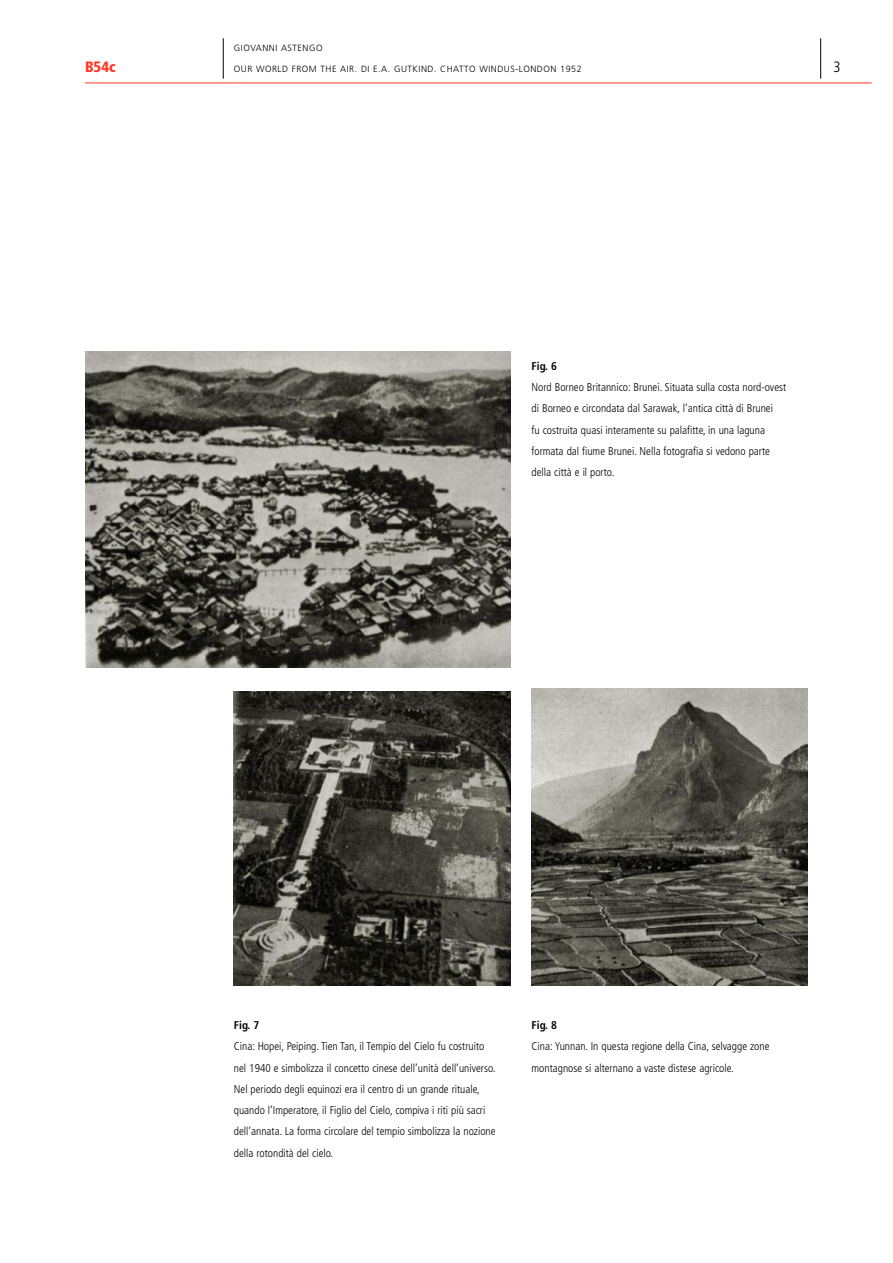
<style>
.page{position:relative;width:893px;height:1263px;background:#fff}
.page>*{position:absolute;margin:0;border:0;box-sizing:border-box;transform-origin:0 0}
.t1{font:900 condensed 15px "Frutiger";color:#ff3725}
.t2{font:300 condensed 15px "Frutiger";color:#000}
.t3{font:300 condensed 11.25px/21.3px "Frutiger";color:#000}
.t4{font:700 condensed 11.25px "Frutiger";color:#000}
.t5{font:300 9px "Frutiger";letter-spacing:.055em;color:#000}
</style>
<div class="page">
<img style="left:85px;top:352px;width:425px;height:316px">
<img style="left:234px;top:691px;width:276px;height:295px">
<img style="left:531px;top:689px;width:277px;height:297px">
<hr style="left:85px;top:83px;width:149px;height:1px;background:#ff3725">
<hr style="left:234px;top:83px;width:638px;height:1px;background:#ff3725">
<hr style="left:223px;top:38px;width:1px;height:41px;background:#000">
<hr style="left:820px;top:38px;width:1px;height:41px;background:#000">
<h1 class="t1" style="left:85px;top:61px;width:32px">B54c</h1>
<p class="t5" style="left:234px;top:44px;width:90px">GIOVANNI ASTENGO</p>
<p class="t5" style="left:234px;top:66px;width:349px">OUR WORLD FROM THE AIR. DI E.A. GUTKIND. CHATTO WINDUS-LONDON 1952</p>
<h1 class="t2" style="left:833px;top:61px;width:9px">3</h1>
<p class="t4" style="left:531px;top:361px;width:27px">Fig. 6</p>
<p class="t3" style="left:531px;top:378px;width:256px">Nord Borneo Britannico: Brunei. Situata sulla costa nord-ovest di Borneo e circondata dal Sarawak, l’antica città di Brunei<br>fu costruita quasi interamente su palafitte, in una laguna formata dal fiume Brunei. Nella fotografia si vedono parte della città e il porto.</p>
<p class="t4" style="left:234px;top:1021px;width:27px">Fig. 7</p>
<p class="t3" style="left:234px;top:1037px;width:263px">Cina: Hopei, Peiping. Tien Tan, il Tempio del Cielo fu costruito nel 1940 e simbolizza il concetto cinese dell’unità dell’universo.<br>Nel periodo degli equinozi era il centro di un grande rituale, quando l’Imperatore, il Figlio del Cielo, compiva i riti più sacri dell’annata. La forma circolare del tempio simbolizza la nozione della rotondità del cielo.</p>
<p class="t4" style="left:531px;top:1021px;width:27px">Fig. 8</p>
<p class="t3" style="left:531px;top:1037px;width:239px">Cina: Yunnan. In questa regione della Cina, selvagge zone montagnose si alternano a vaste distese agricole.</p>
</div>
